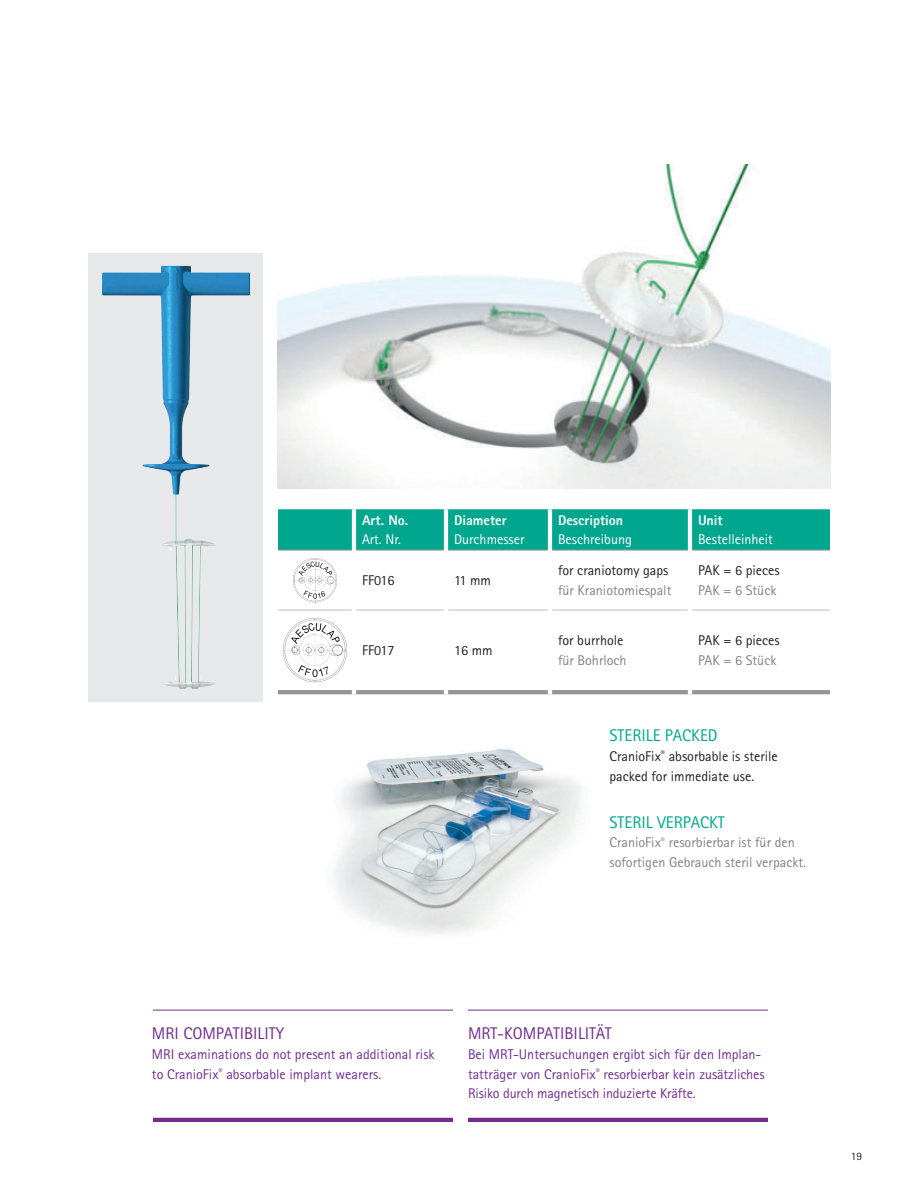
<style>
.page{position:relative;width:918px;height:1188px;background:#fff}
.page>*{position:absolute;margin:0;border:0;box-sizing:border-box;transform-origin:0 0}
.t1{font:16.95px "Rotis Sans Serif Pro";color:#702d8e}
.t2{font:16.95px "Rotis Sans Serif Pro";color:#00a68e}
.t3{font:14.1px/19.8px "Rotis Sans Serif Pro";color:#702d8e}
.t4{font:14.1px/19.8px "Rotis Sans Serif Pro";color:#231f20}
.t5{font:14.1px/19.8px "Rotis Sans Serif Pro";color:#7f8184}
.t6{font:14.1px "Rotis Sans Serif Pro";color:#fff}
.t7{font:800 14.1px "Rotis Sans Serif Pro";color:#fff}
.t8{font:11.25px "Rotis Sans Serif Pro";color:#231f20}
</style>
<div class="page">
<img style="left:335px;top:749px;width:246px;height:186px">
<img style="left:278px;top:164px;width:552px;height:325px">
<div style="left:278px;top:509px;width:552px;height:41px;background:#00a68e"></div>
<hr style="left:278px;top:690px;width:76px;height:4px;background:#939598">
<hr style="left:354px;top:690px;width:92px;height:4px;background:#939598">
<hr style="left:446px;top:690px;width:104px;height:4px;background:#939598">
<hr style="left:550px;top:690px;width:140px;height:4px;background:#939598">
<hr style="left:690px;top:690px;width:140px;height:4px;background:#939598">
<hr style="left:278px;top:609px;width:74px;height:2px;background:#d0d1d3">
<hr style="left:356px;top:609px;width:88px;height:2px;background:#d0d1d3">
<hr style="left:448px;top:609px;width:100px;height:2px;background:#d0d1d3">
<hr style="left:692px;top:609px;width:138px;height:2px;background:#d0d1d3">
<hr style="left:552px;top:609px;width:136px;height:2px;background:#d0d1d3">
<svg style="left:444px;top:690px;width:4px;height:4px"></svg>
<svg style="left:548px;top:690px;width:4px;height:4px"></svg>
<svg style="left:688px;top:690px;width:4px;height:4px"></svg>
<svg style="left:352px;top:690px;width:4px;height:4px"></svg>
<hr style="left:278px;top:550px;width:74px;height:1px;background:#939598">
<hr style="left:356px;top:550px;width:88px;height:1px;background:#939598">
<hr style="left:448px;top:550px;width:100px;height:1px;background:#939598">
<hr style="left:552px;top:550px;width:136px;height:1px;background:#939598">
<hr style="left:692px;top:550px;width:138px;height:1px;background:#939598">
<hr style="left:352px;top:509px;width:4px;height:41px;background:#fff">
<hr style="left:444px;top:509px;width:4px;height:41px;background:#fff">
<hr style="left:548px;top:509px;width:4px;height:41px;background:#fff">
<hr style="left:688px;top:509px;width:4px;height:41px;background:#fff">
<img style="left:293px;top:558px;width:44px;height:44px">
<img style="left:283px;top:618px;width:64px;height:64px">
<div style="left:89px;top:253px;width:174px;height:449px;background:#e7e8e9"></div>
<img style="left:102px;top:266px;width:148px;height:423px">
<hr style="left:153px;top:1118px;width:300px;height:4px;background:#702d8e">
<hr style="left:468px;top:1118px;width:300px;height:4px;background:#702d8e">
<hr style="left:153px;top:1010px;width:300px;height:1px;background:#702d8e">
<hr style="left:468px;top:1010px;width:300px;height:1px;background:#702d8e">
<p class="t7" style="left:362px;top:515px;width:48px">Art. No.</p>
<p class="t6" style="left:362px;top:534px;width:40px">Art. Nr.</p>
<p class="t7" style="left:454px;top:515px;width:54px">Diameter</p>
<p class="t6" style="left:454px;top:534px;width:72px">Durchmesser</p>
<p class="t4" style="left:362px;top:571px;width:34px">FF016</p>
<p class="t4" style="left:454px;top:571px;width:39px">11 mm</p>
<p class="t4" style="left:362px;top:641px;width:34px">FF017</p>
<p class="t4" style="left:454px;top:641px;width:40px">16 mm</p>
<p class="t7" style="left:558px;top:515px;width:67px">Description</p>
<p class="t6" style="left:558px;top:534px;width:75px">Beschreibung</p>
<p class="t7" style="left:698px;top:515px;width:26px">Unit</p>
<p class="t6" style="left:698px;top:534px;width:76px">Bestelleinheit</p>
<p class="t4" style="left:558px;top:561px;width:112px">for craniotomy gaps</p>
<p class="t5" style="left:558px;top:581px;width:115px">für Kraniotomiespalt</p>
<p class="t4" style="left:698px;top:561px;width:83px">PAK = 6 pieces</p>
<p class="t5" style="left:698px;top:581px;width:80px">PAK = 6 Stück</p>
<p class="t4" style="left:558px;top:631px;width:67px">for burrhole</p>
<p class="t5" style="left:558px;top:651px;width:70px">für Bohrloch</p>
<p class="t4" style="left:698px;top:631px;width:83px">PAK = 6 pieces</p>
<p class="t5" style="left:698px;top:651px;width:80px">PAK = 6 Stück</p>
<p class="t2" style="left:610px;top:729px;width:110px">STERILE PACKED</p>
<p class="t4" style="left:610px;top:747px;width:170px">CranioFix<sup>®</sup> absorbable is sterile packed for immediate use.</p>
<p class="t2" style="left:610px;top:815px;width:117px">STERIL VERPACKT</p>
<p class="t5" style="left:610px;top:834px;width:198px">CranioFix<sup>®</sup> resorbierbar ist für den sofortigen Gebrauch steril verpackt.</p>
<p class="t1" style="left:152px;top:1027px;width:134px">MRI COMPATIBILITY</p>
<p class="t3" style="left:152px;top:1045px;width:284px">MRI examinations do not present an additional risk to CranioFix<sup>®</sup> absorbable implant wearers.</p>
<p class="t1" style="left:468px;top:1027px;width:145px">MRT-KOMPATIBILITÄT</p>
<p class="t3" style="left:468px;top:1045px;width:298px">Bei MRT-Untersuchungen ergibt sich für den Implan&shy;tatträger von CranioFix<sup>®</sup> resorbierbar kein zusätzliches<br>Risiko durch magnetisch induzierte Kräfte.</p>
<p class="t8" style="left:851px;top:1152px;width:13px">19</p>
</div>
